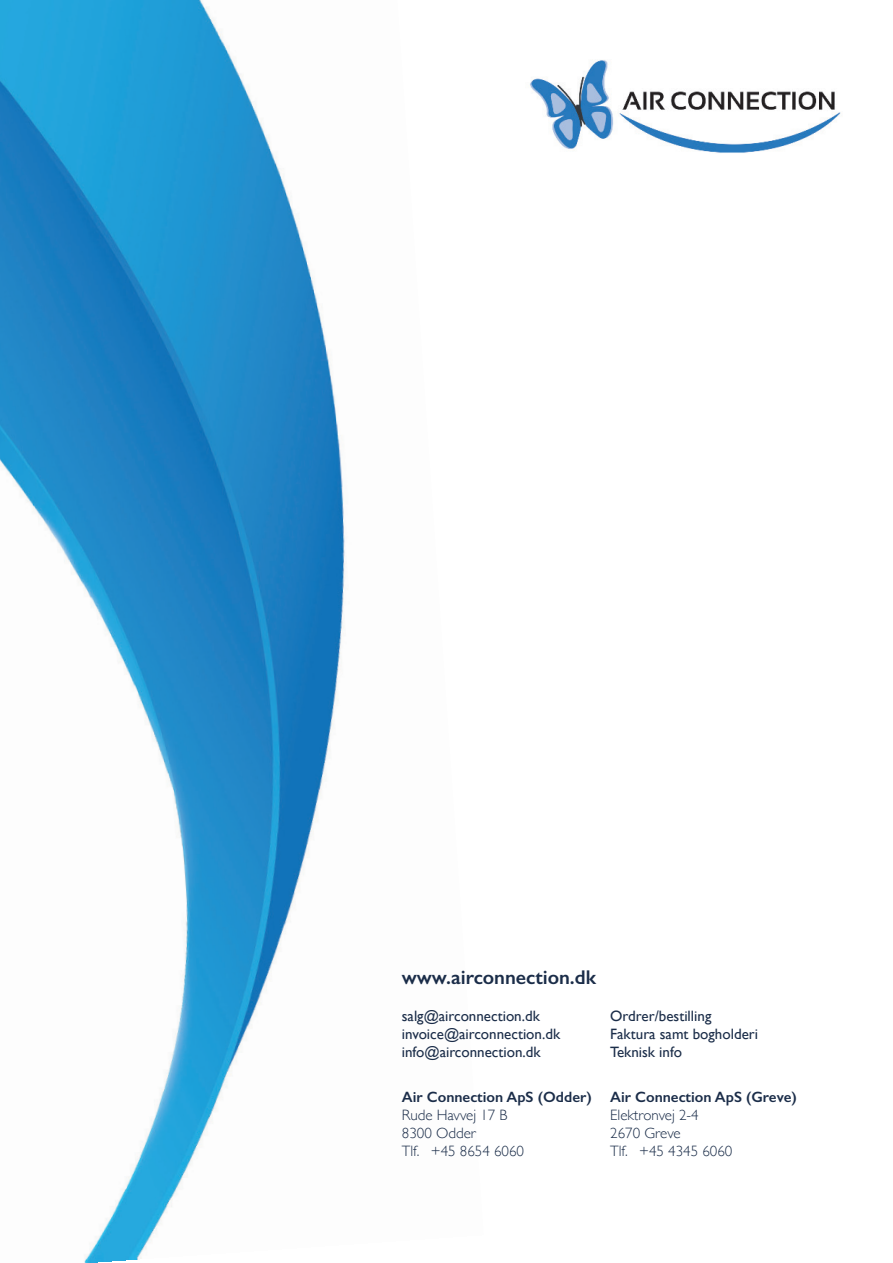
<style>
.page{position:relative;width:893px;height:1263px;background:#fff}
.page>*{position:absolute;margin:0;border:0;box-sizing:border-box;transform-origin:0 0}
.t1{font:600 19.95px "Gill Sans";color:#1b2d49}
.t2{font:15px "Gill Sans";color:#1b2d49}
.t3{font:300 15px "Gill Sans";color:#1b2d49}
.t4{font:600 15px "Gill Sans";color:#1b2d49}
</style>
<div class="page">
<img style="left:0;top:0;width:346px;height:1263px">
<img style="left:530px;top:60px;width:311px;height:93px">
<p class="t1" style="left:402px;top:965px;width:196px">www.airconnection.dk</p>
<p class="t2" style="left:402px;top:1007px;width:140px">salg@airconnection.dk</p>
<p class="t2" style="left:402px;top:1025px;width:160px">invoice@airconnection.dk</p>
<p class="t2" style="left:402px;top:1043px;width:140px">info@airconnection.dk</p>
<p class="t4" style="left:402px;top:1088px;width:191px">Air Connection ApS (Odder)</p>
<p class="t3" style="left:402px;top:1103px;width:107px">Rude Havvej 17 B</p>
<p class="t3" style="left:402px;top:1121px;width:75px">8300 Odder</p>
<p class="t3" style="left:402px;top:1139px;width:124px">Tlf. +45 8654 6060</p>
<p class="t2" style="left:610px;top:1007px;width:103px">Ordrer/bestilling</p>
<p class="t2" style="left:610px;top:1025px;width:149px">Faktura samt bogholderi</p>
<p class="t2" style="left:610px;top:1043px;width:73px">Teknisk info</p>
<p class="t4" style="left:610px;top:1088px;width:188px">Air Connection ApS (Greve)</p>
<p class="t3" style="left:610px;top:1103px;width:90px">Elektronvej 2-4</p>
<p class="t3" style="left:610px;top:1121px;width:72px">2670 Greve</p>
<p class="t3" style="left:610px;top:1139px;width:124px">Tlf. +45 4345 6060</p>
</div>
